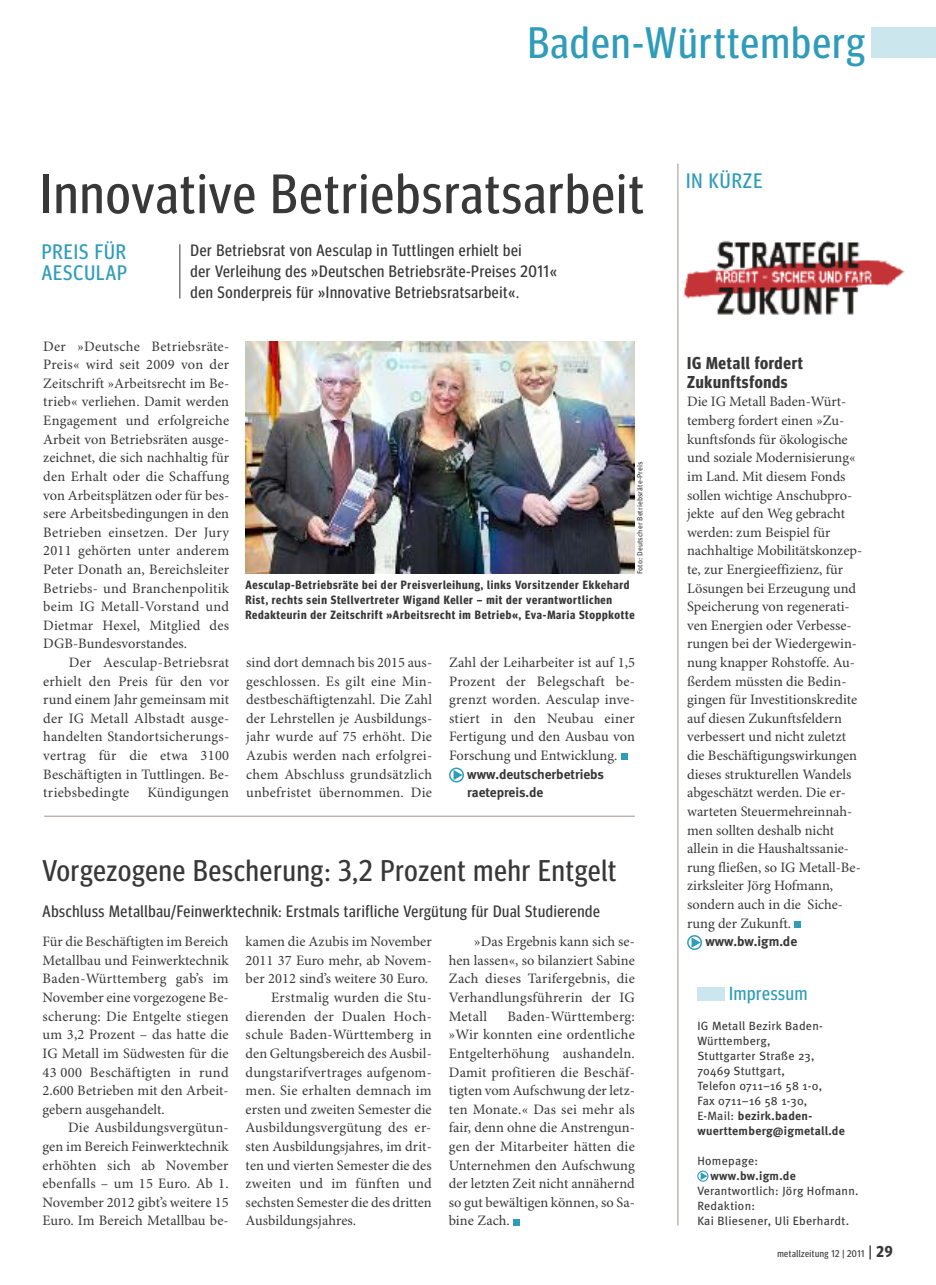
<style>
.page{position:relative;width:936px;height:1285px;background:#fff}
.page>*{position:absolute;margin:0;border:0;box-sizing:border-box;transform-origin:0 0}
.t1{font:55.5px "Meta Headline Cond OT";letter-spacing:.035em;color:#393839}
.t2{font:44.1px "Meta Headline Cond OT";letter-spacing:.04em;color:#2f9cb9}
.t3{font:30px "Meta Headline Cond OT";letter-spacing:.035em;color:#393839}
.t4{font:21px/21px "Meta Headline Cond OT";letter-spacing:.05em;color:#2f9cb9}
.t5{font:19.05px "Meta Headline Cond OT";letter-spacing:.04em;color:#2f9cb9}
.t6{font:700 17.25px/18.6px "Meta Headline Cond OT";letter-spacing:.04em;color:#393839}
.t7{font:16.5px/21px "Meta Headline Cond OT";letter-spacing:.04em;color:#393839}
.t8{font:14.4px/18.6px "Minion Pro";color:#393839;text-align:justify}
.t9{font:14.4px "Minion Pro";letter-spacing:.02em;color:#393839}
.t10{font:700 13.5px/18.6px "Meta";color:#393839}
.t11{font:12px/15px "Meta";letter-spacing:.025em;color:#393839}
.t12{font:700 12px/15px "Meta Headline Cond OT";letter-spacing:.06em;color:#393839}
.t13{font:700 12px "Meta";letter-spacing:.025em;color:#393839}
.t14{font:9.75px "Meta Headline Cond OT";letter-spacing:.05em;color:#393839}
.t15{font:7.5px "Meta";letter-spacing:.015em;color:#393839}
.s1{font-weight:700}
.s2{font-size:15.75px}
.s3{font-weight:700;font-size:15.75px}
</style>
<div class="page">
<div style="left:870px;top:28px;width:65px;height:30px;background:#cbe6ed"></div>
<svg style="left:697px;top:1170px;width:11px;height:11px"></svg>
<div style="left:697px;top:986px;width:28px;height:14px;background:#cbe6ed"></div>
<hr style="left:179px;top:244px;width:1px;height:54px;background:#393839">
<div style="left:513px;top:1218px;width:7px;height:7px;background:#2f9cb9"></div>
<div style="left:621px;top:753px;width:6px;height:7px;background:#2f9cb9"></div>
<svg style="left:449px;top:767px;width:15px;height:15px"></svg>
<hr style="left:44px;top:815px;width:590px;height:1px;background:#9c948a">
<img style="left:678px;top:232px;width:227px;height:99px">
<img style="left:245px;top:341px;width:389px;height:232px">
<svg style="left:687px;top:935px;width:15px;height:14px"></svg>
<div style="left:794px;top:920px;width:7px;height:7px;background:#2f9cb9"></div>
<hr style="left:677px;top:164px;width:1px;height:1061px;background:#9c948a">
<h2 class="t2" style="left:527px;top:28px;width:338px">Baden-Württemberg</h2>
<h1 class="t1" style="left:40px;top:174px;width:605px">Innovative Betriebsratsarbeit</h1>
<h3 class="t4" style="left:42px;top:243px;width:87px">PREIS FÜR<br>AESCULAP</h3>
<p class="t7" style="left:191px;top:241px;width:368px">Der Betriebsrat von Aesculap in Tuttlingen erhielt bei<br>der Verleihung des »Deutschen Betriebsräte-Preises 2011« den Sonderpreis für »Innovative Betriebsratsarbeit«.</p>
<p class="t8" style="left:43px;top:338px;width:187px">Der »Deutsche Betriebsräte-Preis« wird seit 2009 von der Zeitschrift »Arbeitsrecht im Be&shy;trieb« verliehen. Damit werden Engagement und erfolgreiche Arbeit von Betriebsräten ausge&shy;zeichnet, die sich nachhaltig für den Erhalt oder die Schaffung von Arbeitsplätzen oder für bes&shy;sere Arbeitsbedingungen in den Betrieben einsetzen. Der Jury 2011 gehörten unter anderem Peter Donath an, Bereichsleiter Betriebs- und Branchenpolitik beim IG Metall-Vorstand und Dietmar Hexel, Mitglied des DGB-Bundesvorstandes.</p>
<p class="t8" style="left:43px;top:654px;width:187px;text-indent:26px">Der Aesculap-Betriebsrat erhielt den Preis für den vor rund einem Jahr gemeinsam mit der IG Metall Albstadt ausge&shy;handelten Standortsicherungs&shy;vertrag für die etwa 3100<br>Beschäftigten in Tuttlingen. Be&shy;triebsbedingte</p>
<p class="t9" style="left:147px;top:787px;width:83px">Kündigungen</p>
<p class="t15" style="left:637px;top:574px;width:114px;rotate:-90deg">Foto: Deutscher Betriebsräte-Preis</p>
<p class="t12" style="left:245px;top:578px;width:390px">Aesculap-Betriebsräte bei der Preisverleihung, links Vorsitzender Ekkehard<br>Rist, rechts sein Stellvertreter Wigand Keller – mit der verantwortlichen<br>Redakteurin der Zeitschrift »Arbeitsrecht im Betrieb«, Eva-Maria Stoppkotte</p>
<p class="t8" style="left:246px;top:654px;width:187px">sind dort demnach bis 2015 aus&shy;geschlossen. Es gilt eine Min&shy;destbeschäftigtenzahl. Die Zahl der Lehrstellen je Ausbildungs&shy;jahr wurde auf 75 erhöht. Die Azubis werden nach erfolgrei&shy;chem Abschluss grundsätzlich unbefristet übernommen. Die</p>
<p class="t8" style="left:449px;top:654px;width:187px">Zahl der Leiharbeiter ist auf 1,5<br>Prozent der Belegschaft be&shy;grenzt worden. Aesculap inve&shy;stiert in den Neubau einer Fertigung und den Ausbau von Forschung und Entwicklung.</p>
<p class="t10" style="left:467px;top:765px;width:138px">www.deutscherbetriebs raetepreis.de</p>
<h3 class="t3" style="left:43px;top:859px;width:575px">Vorgezogene Bescherung: 3,2 Prozent mehr Entgelt</h3>
<p class="t7" style="left:43px;top:901px;width:558px">Abschluss Metallbau/Feinwerktechnik: Erstmals tarifliche Vergütung für Dual Studierende</p>
<p class="t8" style="left:43px;top:933px;width:188px">Für die Beschäftigten im Bereich Metallbau und Feinwerktechnik Baden-Württemberg gab’s im November eine vorgezogene Be&shy;scherung: Die Entgelte stiegen um 3,2 Prozent – das hatte die IG Metall im Südwesten für die 43 000 Beschäftigten in rund 2.600 Betrieben mit den Arbeit&shy;gebern ausgehandelt.</p>
<p class="t8" style="left:43px;top:1119px;width:188px;text-indent:26px">Die Ausbildungsvergütun&shy;gen im Bereich Feinwerktechnik erhöhten sich ab November ebenfalls – um 15 Euro. Ab 1.<br>November 2012 gibt’s weitere 15<br>Euro. Im Bereich Metallbau be-</p>
<p class="t8" style="left:245px;top:933px;width:187px">kamen die Azubis im November</p>
<p class="t8" style="left:245px;top:952px;width:188px">2011 37 Euro mehr, ab Novem-</p>
<p class="t8" style="left:245px;top:970px;width:184px">ber 2012 sind’s weitere 30 Euro.</p>
<p class="t9" style="left:271px;top:991px;width:162px">Erstmalig wurden die Stu-</p>
<p class="t9" style="left:245px;top:1010px;width:188px">dierenden der Dualen Hoch-</p>
<p class="t9" style="left:245px;top:1028px;width:187px">schule Baden-Württemberg in</p>
<p class="t8" style="left:245px;top:1045px;width:188px">den Geltungsbereich des Ausbil-</p>
<p class="t9" style="left:245px;top:1066px;width:188px">dungstarifvertrages aufgenom-</p>
<p class="t9" style="left:246px;top:1084px;width:187px">men. Sie erhalten demnach im</p>
<p class="t8" style="left:246px;top:1100px;width:187px">ersten und zweiten Semester die</p>
<p class="t9" style="left:245px;top:1121px;width:187px">Ausbildungsvergütung des er-</p>
<p class="t8" style="left:245px;top:1138px;width:188px">sten Ausbildungsjahres, im drit-</p>
<p class="t8" style="left:245px;top:1156px;width:187px">ten und vierten Semester die des</p>
<p class="t9" style="left:246px;top:1177px;width:187px">zweiten und im fünften und</p>
<p class="t8" style="left:245px;top:1193px;width:187px">sechsten Semester die des dritten</p>
<p class="t8" style="left:246px;top:1212px;width:112px">Ausbildungsjahres.</p>
<p class="t8" style="left:448px;top:933px;width:188px;text-indent:26px">»Das Ergebnis kann sich se&shy;hen lassen«, so bilanziert Sabine Zach dieses Tarifergebnis, die Verhandlungsführerin der IG Metall</p>
<p class="t8" style="left:448px;top:1007px;width:188px;text-indent:59px">Baden-Württemberg: »Wir konnten eine ordentliche Entgelterhöhung aushandeln.<br>Damit profitieren die Beschäf&shy;tigten vom Aufschwung der letz&shy;ten Monate.« Das sei mehr als fair, denn ohne die Anstrengun&shy;gen der Mitarbeiter hätten die Unternehmen den Aufschwung der letzten Zeit nicht annähernd so gut bewältigen können, so Sa&shy;bine Zach.</p>
<h3 class="t4" style="left:686px;top:172px;width:78px">IN KÜRZE</h3>
<p class="t6" style="left:687px;top:355px;width:117px">IG Metall fordert<br>Zukunftsfonds</p>
<p class="t8" style="left:687px;top:394px;width:176px;text-align:left">Die IG Metall Baden-Würt&shy;temberg fordert einen »Zu&shy;kunftsfonds für ökologische und soziale Modernisierung« im Land. Mit diesem Fonds sollen wichtige Anschubpro&shy;jekte auf den Weg gebracht werden: zum Beispiel für nachhaltige Mobilitätskonzep&shy;te, zur Energieeffizienz, für<br>Lösungen bei Erzeugung und<br>Speicherung von regenerati&shy;ven Energien oder Verbesse&shy;rungen bei der Wiedergewin&shy;nung knapper Rohstoffe. Au&shy;ßerdem müssten die Bedin&shy;gingen für Investitionskredite auf diesen Zukunftsfeldern verbessert und nicht zuletzt die Beschäftigungswirkungen dieses strukturellen Wandels abgeschätzt werden. Die er&shy;warteten Steuermehreinnah&shy;men sollten deshalb nicht allein in die Haushaltssanie&shy;rung fließen, so IG Metall-Be&shy;zirksleiter Jörg Hofmann, sondern auch in die Siche&shy;rung der Zukunft.</p>
<p class="t10" style="left:705px;top:933px;width:93px">www.bw.igm.de</p>
<h3 class="t5" style="left:729px;top:986px;width:80px">Impressum</h3>
<p class="t11" style="left:697px;top:1019px;width:149px">IG Metall Bezirk Baden-<br>Württemberg,<br>Stuttgarter Straße 23,<br>70469 Stuttgart,<br>Telefon 0711–16 58 1-0,<br>Fax 0711–16 58 1-30,<br>E-Mail: <span class="s1">bezirk.baden&shy;wuerttemberg@igmetall.de</span></p>
<p class="t11" style="left:697px;top:1154px;width:62px">Homepage:</p>
<p class="t13" style="left:710px;top:1171px;width:87px">www.bw.igm.de</p>
<p class="t11" style="left:697px;top:1184px;width:163px">Verantwortlich: Jörg Hofmann.<br>Redaktion:<br>Kai Bliesener, Uli Eberhardt.</p>
<p class="t14" style="left:777px;top:1249px;width:117px">metallzeitung 12 | 2011 <span class="s2">|</span> <span class="s3">29</span></p>
</div>
